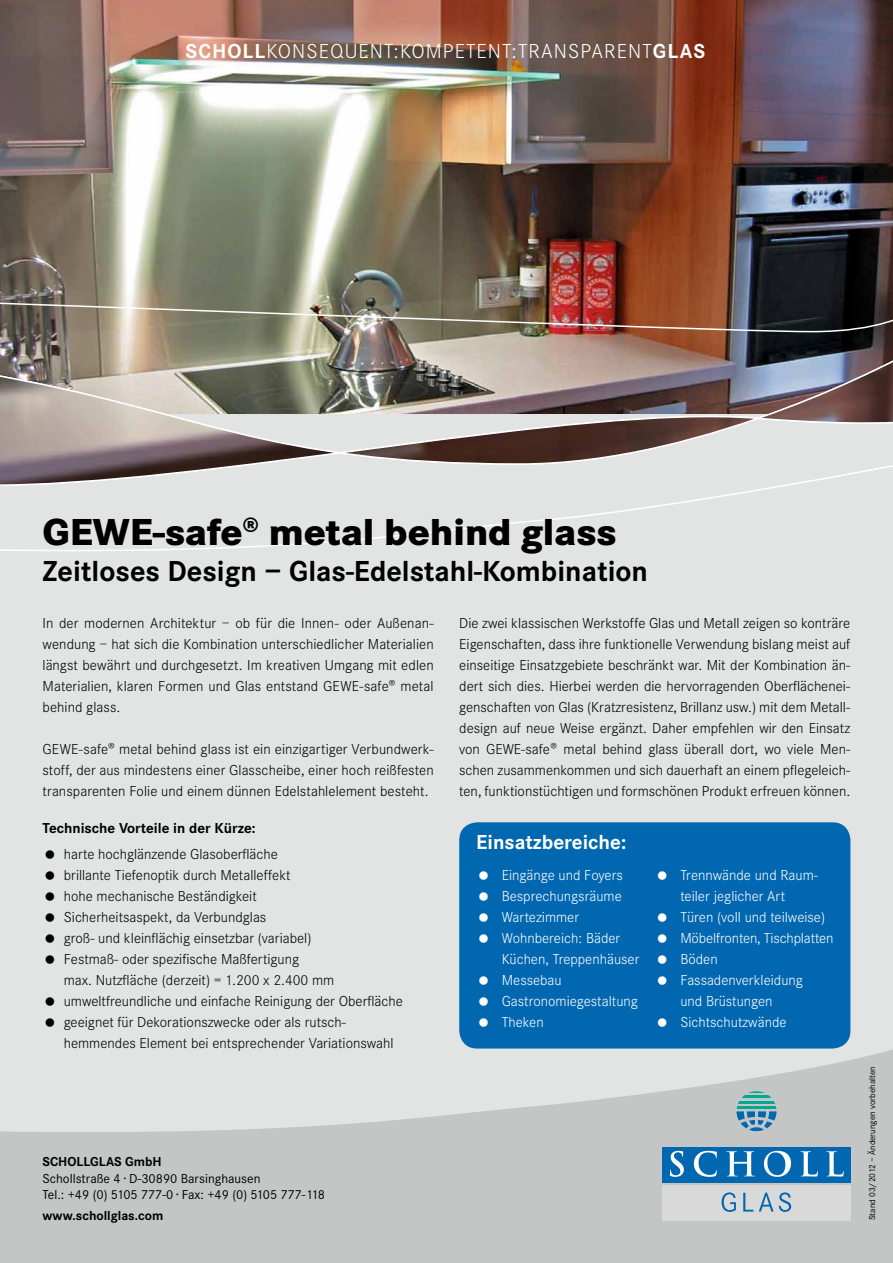
<style>
.page{position:relative;width:893px;height:1263px;background:#e2e3e3}
.page>*{position:absolute;margin:0;border:0;box-sizing:border-box;transform-origin:0 0}
.t1{font:800 39px "Corporate S";color:#000}
.t2{font:700 30px "Corporate S";color:#000}
.t3{font:300 21px "Corporate S";letter-spacing:.05em;color:#fff}
.t4{font:700 21px "Corporate S";color:#fff}
.t5{font:300 15px/21px "Corporate S";color:#000;text-align:justify}
.t6{font:300 15px/21px "Corporate S";color:#fff}
.t7{font:700 15px "Corporate S";color:#000}
.t8{font:13.5px/16.2px "Corporate S";color:#000}
.t9{font:700 13.5px "Corporate S";color:#000}
.t10{font:9px "Corporate S";color:#000}
.s1{font-weight:700}
.s2{font-size:33px}
</style>
<div class="page">
<img style="left:0;top:0;width:893px;height:301px">
<img style="left:0;top:301px;width:893px;height:250px">
<svg style="left:0;top:1044px;width:893px;height:219px;fill:#c4c5c5"></svg>
<img style="left:0;top:353px;width:893px;height:134px">
<div style="left:662px;top:1184px;width:188px;height:36px;background:#d9d9da"></div>
<svg style="left:736px;top:1111px;width:40px;height:20px"></svg>
<hr style="left:736px;top:1106px;width:40px;height:3px;background:#00a992">
<hr style="left:738px;top:1101px;width:37px;height:2px;background:#00a992">
<hr style="left:741px;top:1096px;width:31px;height:2px;background:#00a992">
<svg style="left:748px;top:1091px;width:17px;height:2px"></svg>
<div style="left:662px;top:1146px;width:188px;height:36px;background:#0067b0"></div>
<svg style="left:694px;top:1151px;width:23px;height:26px"></svg>
<svg style="left:670px;top:1151px;width:14px;height:26px"></svg>
<svg style="left:826px;top:1151px;width:18px;height:25px"></svg>
<svg style="left:800px;top:1151px;width:18px;height:25px"></svg>
<svg style="left:726px;top:1151px;width:29px;height:25px"></svg>
<svg style="left:764px;top:1151px;width:27px;height:26px"></svg>
<svg style="left:721px;top:1192px;width:15px;height:20px"></svg>
<svg style="left:743px;top:1193px;width:10px;height:18px"></svg>
<svg style="left:759px;top:1192px;width:32px;height:20px"></svg>
<div style="left:459px;top:822px;width:391px;height:226px;background:#0067b0;border-radius:18px"></div>
<h3 class="t3" style="left:185px;top:40px;width:521px"><span class="s1">SCHOLL</span>KONSEQUENT:KOMPETENT:TRANSPARENT<span class="s1">GLAS</span></h3>
<h1 class="t1" style="left:43px;top:508px;width:576px">GEWE-safe<span class="s2">®</span> metal behind glass</h1>
<h2 class="t2" style="left:43px;top:553px;width:607px">Zeitloses Design – Glas-Edelstahl-Kombination</h2>
<p class="t5" style="left:43px;top:613px;width:393px">In der modernen Architektur – ob für die Innen- oder Außenan&shy;wendung – hat sich die Kombination unterschiedlicher Materialien längst bewährt und durchgesetzt. Im kreativen Umgang mit edlen Materialien, klaren Formen und Glas entstand GEWE-safe® metal behind glass.</p>
<p class="t5" style="left:43px;top:739px;width:393px">GEWE-safe® metal behind glass ist ein einzigartiger Verbundwerk&shy;stoff, der aus mindestens einer Glasscheibe, einer hoch reißfesten transparenten Folie und einem dünnen Edelstahlelement besteht.</p>
<p class="t7" style="left:43px;top:820px;width:215px">Technische Vorteile in der Kürze:</p>
<p class="t5" style="left:64px;top:844px;width:341px;text-align:left">harte hochglänzende Glasoberfläche<br>brillante Tiefenoptik durch Metalleffekt<br>hohe mechanische Beständigkeit<br>Sicherheitsaspekt, da Verbundglas<br>groß- und kleinflächig einsetzbar (variabel)<br>Festmaß- oder spezifische Maßfertigung<br>max. Nutzfläche (derzeit) = 1.200 x 2.400 mm umweltfreundliche und einfache Reinigung der Oberfläche geeignet für Dekorationszwecke oder als rutsch&shy;hemmendes Element bei entsprechender Variationswahl</p>
<p class="t5" style="left:459px;top:613px;width:393px">Die zwei klassischen Werkstoffe Glas und Metall zeigen so konträre Eigenschaften, dass ihre funktionelle Verwendung bislang meist auf einseitige Einsatzgebiete beschränkt war. Mit der Kombination än&shy;dert sich dies. Hierbei werden die hervorragenden Oberflächenei&shy;genschaften von Glas (Kratzresistenz, Brillanz usw.) mit dem Metall&shy;design auf neue Weise ergänzt. Daher empfehlen wir den Einsatz von GEWE-safe® metal behind glass überall dort, wo viele Men&shy;schen zusammenkommen und sich dauerhaft an einem pflegeleich&shy;ten, funktionstüchtigen und formschönen Produkt erfreuen können.</p>
<h3 class="t4" style="left:476px;top:830px;width:152px">Einsatzbereiche:</h3>
<p class="t6" style="left:502px;top:864px;width:139px">Eingänge und Foyers<br>Besprechungsräume<br>Wartezimmer<br>Wohnbereich: Bäder<br>Küchen, Treppenhäuser<br>Messebau<br>Gastronomiegestaltung<br>Theken</p>
<p class="t6" style="left:680px;top:864px;width:155px">Trennwände und Raum&shy;teiler jeglicher Art<br>Türen (voll und teilweise)<br>Möbelfronten, Tischplatten<br>Böden<br>Fassadenverkleidung<br>und Brüstungen<br>Sichtschutzwände</p>
<p class="t9" style="left:43px;top:1154px;width:121px">SCHOLLGLAS GmbH</p>
<p class="t8" style="left:43px;top:1170px;width:284px">Schollstraße 4 · D-30890 Barsinghausen<br>Tel.: +49 (0) 5105 777-0 · Fax: +49 (0) 5105 777-118</p>
<p class="t9" style="left:43px;top:1208px;width:122px">www.schollglas.com</p>
<p class="t10" style="left:867px;top:1220px;width:155px;rotate:-90deg">Stand 03/2012 – Änderungen vorbehalten</p>
</div>
